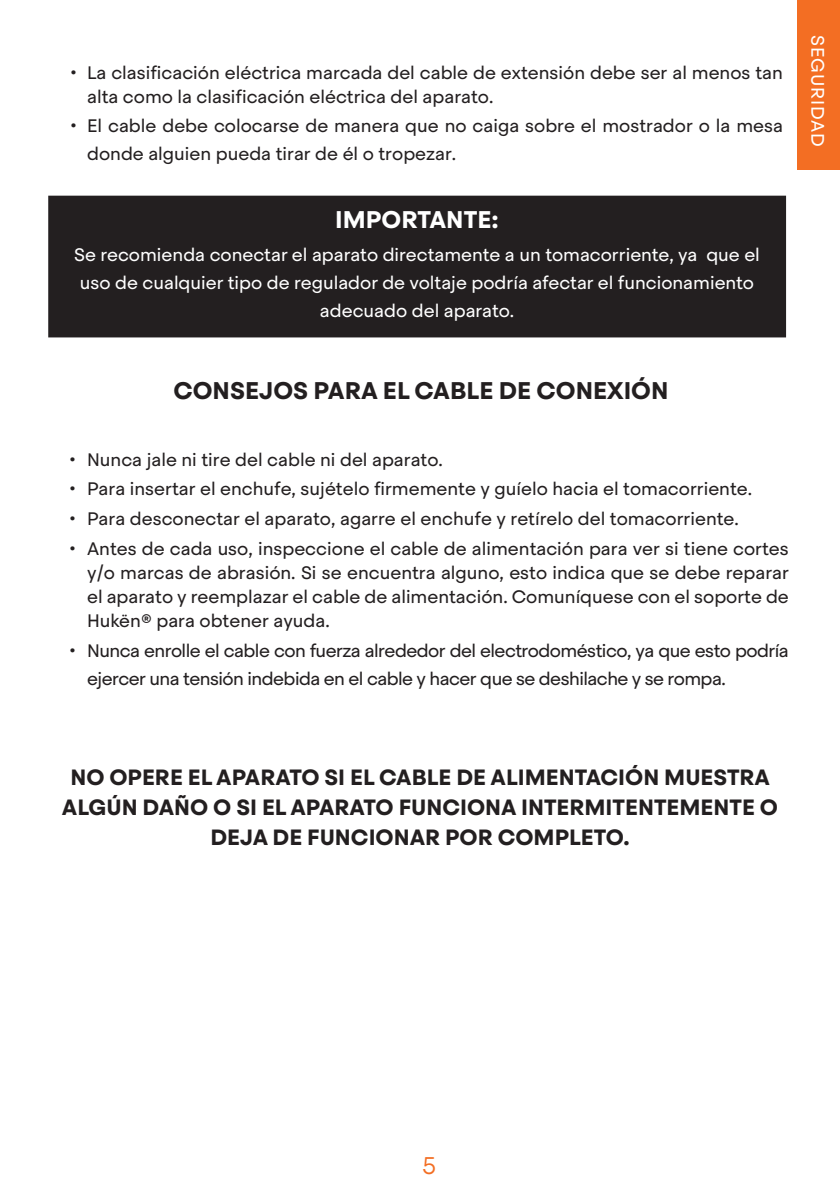
<style>
.page{position:relative;width:840px;height:1191px;background:#fff}
.page>*{position:absolute;margin:0;border:0;box-sizing:border-box;transform-origin:0 0}
.t1{font:700 24px "Steradian";color:#231f20}
.BoldNumbers{font:700 24px "Steradian";color:#fff}
.t2{font:300 24px "Steradian";color:#f36e23}
.BoldNumbers-2{font:700 22px/30px "Steradian";color:#231f20;text-align:center}
.t3{font:18px/24px "Steradian";color:#231f20}
.BoldNumbers-3{font:18px/28px "Steradian";color:#fff;text-align:center}
.t4{font:18px/28px "Steradian";letter-spacing:-.03em;color:#231f20}
.BoldNumbers-4{font:18px "Steradian";letter-spacing:.05em;color:#fff}
</style>
<div class="page">
<div style="left:49px;top:197px;width:735px;height:139px;background:#231f20"></div>
<div style="left:48px;top:196px;width:737px;height:141px;border:2px solid #231f20"></div>
<div style="left:797px;top:0;width:42px;height:169px;background:#f36e23"></div>
<p class="t3" style="left:87px;top:60px;width:697px;text-indent:-17px">• La clasificación eléctrica marcada del cable de extensión debe ser al menos tan alta como la clasificación eléctrica del aparato.</p>
<p class="t3" style="left:87px;top:112px;width:697px;line-height:28px;text-indent:-17px">• El cable debe colocarse de manera que no caiga sobre el mostrador o la mesa donde alguien pueda tirar de él o tropezar.</p>
<p class="BoldNumbers" style="left:335px;top:204px;width:165px">IMPORTANTE:</p>
<p class="BoldNumbers-3" style="left:74px;top:241px;width:687px">Se recomienda conectar el aparato directamente a un tomacorriente, ya que el uso de cualquier tipo de regulador de voltaje podría afectar el funcionamiento adecuado del aparato.</p>
<p class="t1" style="left:173px;top:376px;width:496px">CONSEJOS PARA EL CABLE DE CONEXIÓN</p>
<p class="t3" style="left:69px;top:447px;width:375px">• Nunca jale ni tire del cable ni del aparato.</p>
<p class="t3" style="left:69px;top:477px;width:684px">• Para insertar el enchufe, sujételo firmemente y guíelo hacia el tomacorriente.</p>
<p class="t3" style="left:69px;top:507px;width:671px">• Para desconectar el aparato, agarre el enchufe y retírelo del tomacorriente.</p>
<p class="t3" style="left:87px;top:536px;width:703px;text-align:justify;text-indent:-18px">• Antes de cada uso, inspeccione el cable de alimentación para ver si tiene cortes y/o marcas de abrasión. Si se encuentra alguno, esto indica que se debe reparar el aparato y reemplazar el cable de alimentación. Comuníquese con el soporte de Hukën® para obtener ayuda.</p>
<p class="t4" style="left:87px;top:636px;width:702px;text-indent:-18px">• Nunca enrolle el cable con fuerza alrededor del electrodoméstico, ya que esto podría ejercer una tensión indebida en el cable y hacer que se deshilache y se rompa.</p>
<p class="BoldNumbers-4" style="left:828px;top:35px;width:113px;rotate:90deg">SEGURIDAD</p>
<p class="BoldNumbers-2" style="left:62px;top:762px;width:717px">NO OPERE EL APARATO SI EL CABLE DE ALIMENTACIÓN MUESTRA<br>ALGÚN DAÑO O SI EL APARATO FUNCIONA INTERMITENTEMENTE O<br>DEJA DE FUNCIONAR POR COMPLETO.</p>
<h1 class="t2" style="left:422px;top:1151px;width:15px">5</h1>
</div>
